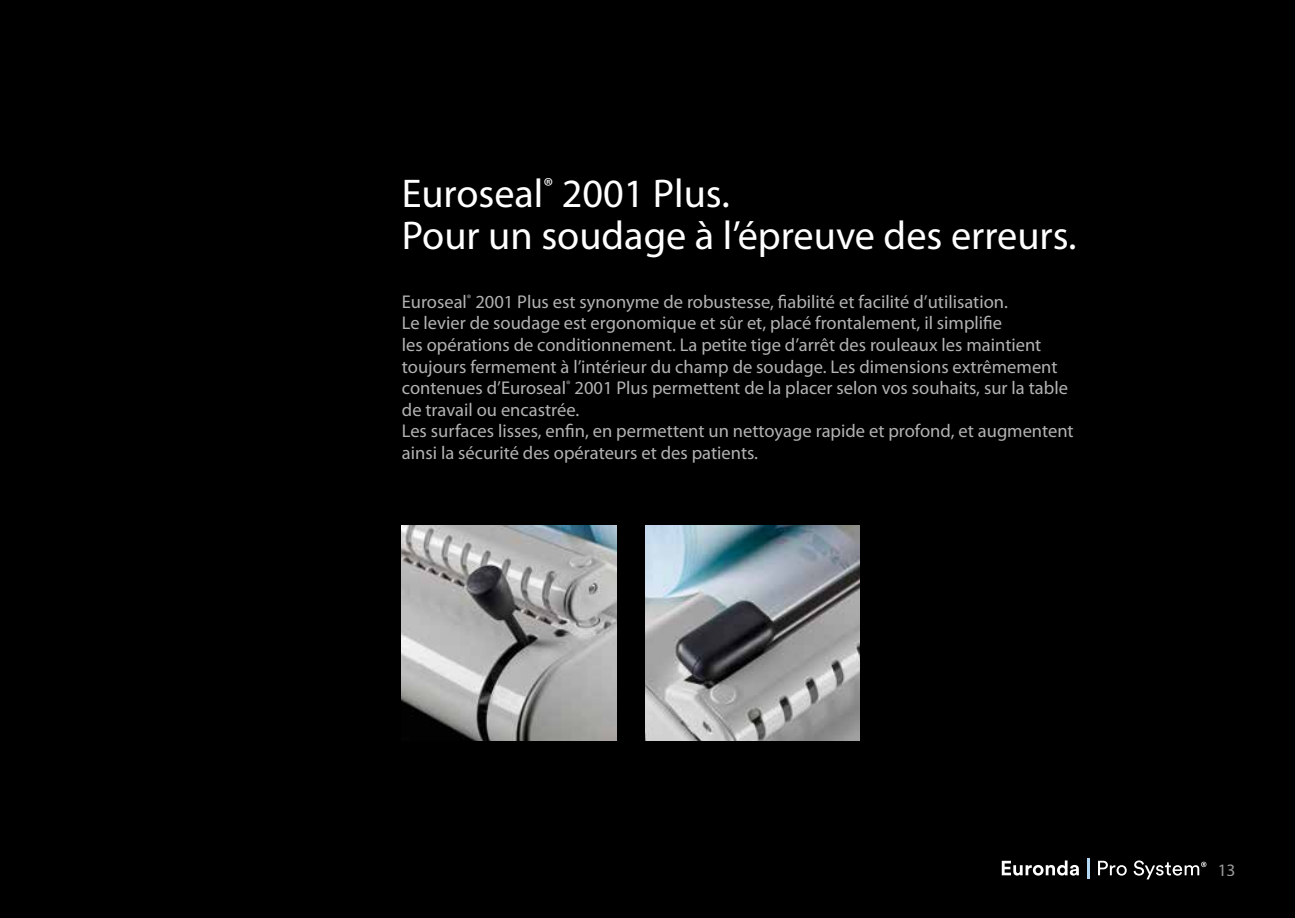
<style>
.page{position:relative;width:1295px;height:918px;background:#000}
.page>*{position:absolute;margin:0;border:0;box-sizing:border-box;transform-origin:0 0}
.t1{font:40.25px/42px "Myriad Pro";color:#fff}
.t2{font:18.55px/21.5px "Myriad Pro";color:#b3b2b2}
.t3{font:17.5px "Myriad Pro";color:#fff}
</style>
<div class="page">
<img style="left:645px;top:526px;width:214px;height:214px">
<img style="left:402px;top:526px;width:214px;height:214px">
<svg style="left:1098px;top:860px;width:108px;height:19px;background:#393939"></svg>
<hr style="left:1087px;top:858px;width:2px;height:20px;background:#b2d7f4">
<svg style="left:1002px;top:860px;width:77px;height:15px"></svg>
<h1 class="t1" style="left:402px;top:172px;width:676px">Euroseal<sup>®</sup> 2001 Plus.<br>Pour un soudage à l’épreuve des erreurs.</h1>
<p class="t2" style="left:402px;top:291px;width:673px">Euroseal<sup>®</sup> 2001 Plus est synonyme de robustesse, fiabilité et facilité d’utilisation.<br>Le levier de soudage est ergonomique et sûr et, placé frontalement, il simplifie<br>les opérations de conditionnement. La petite tige d’arrêt des rouleaux les maintient toujours fermement à l’intérieur du champ de soudage. Les dimensions extrêmement contenues d’Euroseal<sup>®</sup> 2001 Plus permettent de la placer selon vos souhaits, sur la table de travail ou encastrée.<br>Les surfaces lisses, enfin, en permettent un nettoyage rapide et profond, et augmentent ainsi la sécurité des opérateurs et des patients.</p>
<p class="t3" style="left:1217px;top:859px;width:19px">13</p>
</div>
